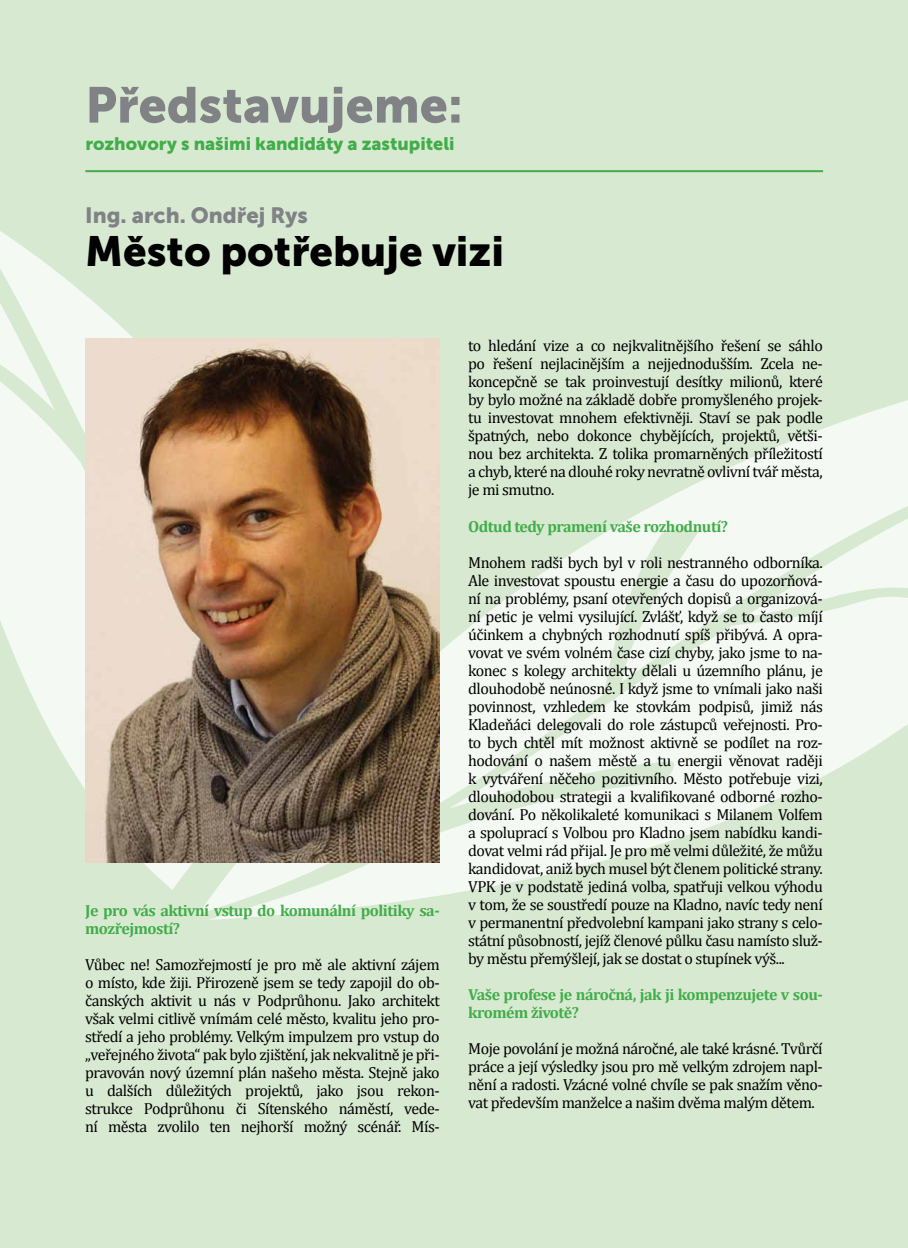
<style>
.page{position:relative;width:908px;height:1248px;background:#fff}
.page>*{position:absolute;margin:0;border:0;box-sizing:border-box;transform-origin:0 0}
.t1{font:50px "Museo Sans 900";color:#808285}
.t2{font:42px "Museo Sans 900";color:#000}
.t3{font:22px "Museo Sans 900";color:#808285}
.t4{font:18px "Museo Sans 900";color:#41ad49}
.t5{font:16px/18px "Cambria";letter-spacing:-.03em;color:#000;text-align:justify}
.t6{font:700 16px/18px "Cambria";letter-spacing:-.03em;color:#41ad49}
</style>
<div class="page">
<div style="left:0;top:0;width:907px;height:1247px;background:#d8e9d2"></div>
<svg style="left:199px;top:339px;width:708px;height:580px"></svg>
<svg style="left:0;top:231px;width:368px;height:658px"></svg>
<hr style="left:85px;top:170px;width:737px;height:2px;background:#41ad49">
<img style="left:85px;top:339px;width:354px;height:523px">
<h1 class="t1" style="left:85px;top:77px;width:379px">Představujeme:</h1>
<p class="t4" style="left:85px;top:134px;width:370px">rozhovory s našimi kandidáty a zastupiteli</p>
<h3 class="t3" style="left:85px;top:202px;width:224px">Ing. arch. Ondřej Rys</h3>
<h2 class="t2" style="left:85px;top:227px;width:420px">Město potřebuje vizi</h2>
<p class="t6" style="left:85px;top:900px;width:356px">Je pro vás aktivní vstup do komunální politiky sa&shy;mozřejmostí?</p>
<p class="t5" style="left:85px;top:955px;width:356px">Vůbec ne! Samozřejmostí je pro mě ale aktivní zájem o místo, kde žiji. Přirozeně jsem se tedy zapojil do ob&shy;čanských aktivit u nás v Podprůhonu. Jako architekt však velmi citlivě vnímám celé město, kvalitu jeho pro&shy;středí a jeho problémy. Velkým impulzem pro vstup do „veřejného života“ pak bylo zjištění, jak nekvalitně je při&shy;pravován nový územní plán našeho města. Stejně jako u dalších důležitých projektů, jako jsou rekon&shy;strukce Podprůhonu či Sítenského náměstí, vede&shy;ní města zvolilo ten nejhorší možný scénář. Mís-</p>
<p class="t5" style="left:468px;top:337px;width:356px">to hledání vize a co nejkvalitnějšího řešení se sáhlo po řešení nejlacinějším a nejjednodušším. Zcela ne&shy;koncepčně se tak proinvestují desítky milionů, které by bylo možné na základě dobře promyšleného projek&shy;tu investovat mnohem efektivněji. Staví se pak podle špatných, nebo dokonce chybějících, projektů, větši&shy;nou bez architekta. Z tolika promarněných příležitostí a chyb, které na dlouhé roky nevratně ovlivní tvář města, je mi smutno.</p>
<p class="t6" style="left:468px;top:516px;width:261px">Odtud tedy pramení vaše rozhodnutí?</p>
<p class="t5" style="left:468px;top:553px;width:356px">Mnohem radši bych byl v roli nestranného odborníka.<br>Ale investovat spoustu energie a času do upozorňová&shy;ní na problémy, psaní otevřených dopisů a organizová&shy;ní petic je velmi vysilující. Zvlášť, když se to často míjí účinkem a chybných rozhodnutí spíš přibývá. A opra&shy;vovat ve svém volném čase cizí chyby, jako jsme to na&shy;konec s kolegy architekty dělali u územního plánu, je dlouhodobě neúnosné. I když jsme to vnímali jako naši povinnost, vzhledem ke stovkám podpisů, jimiž nás Kladeňáci delegovali do role zástupců veřejnosti. Pro&shy;to bych chtěl mít možnost aktivně se podílet na roz&shy;hodování o našem městě a tu energii věnovat raději k vytváření něčeho pozitivního. Město potřebuje vizi, dlouhodobou strategii a kvalifikované odborné rozho&shy;dování. Po několikaleté komunikaci s Milanem Volfem a spoluprací s Volbou pro Kladno jsem nabídku kandi&shy;dovat velmi rád přijal. Je pro mě velmi důležité, že můžu kandidovat, aniž bych musel být členem politické strany.<br>VPK je v podstatě jediná volba, spatřuji velkou výhodu v tom, že se soustředí pouze na Kladno, navíc tedy není v permanentní předvolební kampani jako strany s celo&shy;státní působností, jejíž členové půlku času namísto služ&shy;by městu přemýšlejí, jak se dostat o stupínek výš...</p>
<p class="t6" style="left:468px;top:984px;width:356px">Vaše profese je náročná, jak ji kompenzujete v sou&shy;kromém životě?</p>
<p class="t5" style="left:468px;top:1039px;width:356px">Moje povolání je možná náročné, ale také krásné. Tvůrčí práce a její výsledky jsou pro mě velkým zdrojem napl&shy;nění a radosti. Vzácné volné chvíle se pak snažím věno&shy;vat především manželce a našim dvěma malým dětem.</p>
</div>
